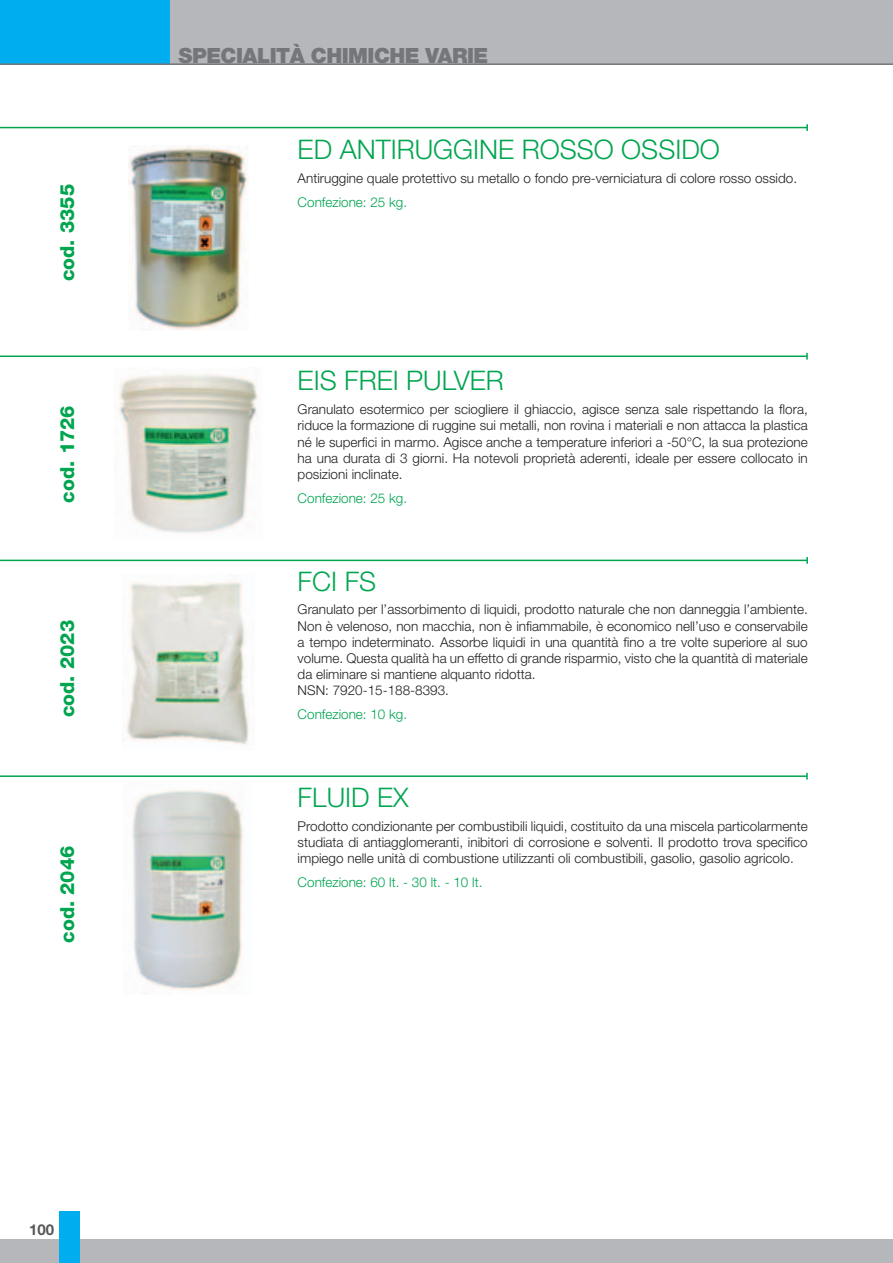
<style>
.page{position:relative;width:893px;height:1263px;background:#fff}
.page>*{position:absolute;margin:0;border:0;box-sizing:border-box;transform-origin:0 0}
.t1{font:300 27px "Helvetica Neue";color:#00a54f}
.t2{font:900 21px "Helvetica Neue";letter-spacing:-.025em;color:#757679}
.t3{font:800 19.5px "Helvetica Neue";color:#00a54f}
.t4{font:700 15px "Helvetica Neue";color:#57585a}
.t5{font:300 13.5px/16.2px "Helvetica Neue";color:#231f20}
.t6{font:300 13.5px "Helvetica Neue";color:#00a54f}
.s1{color:#00a54f}
</style>
<div class="page">
<div style="left:0;top:1239px;width:893px;height:24px;background:#b6b7bb"></div>
<div style="left:59px;top:1211px;width:21px;height:52px;background:#00aeef"></div>
<div style="left:164px;top:0;width:729px;height:64px;background:#b6b7bb"></div>
<div style="left:0;top:0;width:170px;height:64px;background:#00aeef"></div>
<hr style="left:0;top:63px;width:893px;height:2px;background:#757679">
<img style="left:128px;top:146px;width:120px;height:184px">
<img style="left:118px;top:374px;width:140px;height:159px">
<img style="left:132px;top:790px;width:112px;height:204px">
<img style="left:122px;top:581px;width:127px;height:164px">
<hr style="left:0;top:127px;width:807px;height:1px;background:#00a54f">
<svg style="left:806px;top:124px;width:2px;height:7px"></svg>
<hr style="left:0;top:560px;width:807px;height:1px;background:#00a54f">
<svg style="left:806px;top:557px;width:2px;height:7px"></svg>
<hr style="left:0;top:355px;width:807px;height:2px;background:#00a54f">
<svg style="left:806px;top:353px;width:2px;height:7px"></svg>
<hr style="left:0;top:775px;width:807px;height:2px;background:#00a54f">
<p class="t3" style="left:56px;top:281px;width:99px;rotate:-90deg">cod. 3355</p>
<p class="t3" style="left:56px;top:502px;width:99px;rotate:-90deg">cod. 1726</p>
<p class="t3" style="left:56px;top:717px;width:99px;rotate:-90deg">cod. 2023</p>
<p class="t3" style="left:56px;top:943px;width:99px;rotate:-90deg">cod. 2046</p>
<p class="t2" style="left:179px;top:43px;width:311px">SPECIALITÀ CHIMICHE VARIE</p>
<p class="t1" style="left:298px;top:133px;width:424px">ED ANTIRUGGINE ROSSO OSSIDO</p>
<p class="t5" style="left:298px;top:166px;width:501px;line-height:23.9px">Antiruggine quale protettivo su metallo o fondo pre-verniciatura di colore rosso ossido.<br><span class="s1">Confezione: 25 kg.</span></p>
<p class="t1" style="left:298px;top:364px;width:208px">EIS FREI PULVER</p>
<p class="t5" style="left:298px;top:401px;width:512px;text-align:justify">Granulato esotermico per sciogliere il ghiaccio, agisce senza sale rispettando la flora, riduce la formazione di ruggine sui metalli, non rovina i materiali e non attacca la plastica né le superfici in marmo. Agisce anche a temperature inferiori a -50°C, la sua protezione ha una durata di 3 giorni. Ha notevoli proprietà aderenti, ideale per essere collocato in posizioni inclinate.</p>
<p class="t6" style="left:298px;top:490px;width:111px">Confezione: 25 kg.</p>
<p class="t1" style="left:298px;top:564px;width:80px">FCI FS</p>
<p class="t5" style="left:298px;top:601px;width:512px">Granulato per l’assorbimento di liquidi, prodotto naturale che non danneggia l’ambiente.<br>Non è velenoso, non macchia, non è infiammabile, è economico nell’uso e conservabile a tempo indeterminato. Assorbe liquidi in una quantità fino a tre volte superiore al suo volume. Questa qualità ha un effetto di grande risparmio, visto che la quantità di materiale da eliminare si mantiene alquanto ridotta.<br>NSN: 7920-15-188-8393.</p>
<p class="t6" style="left:298px;top:706px;width:111px">Confezione: 10 kg.</p>
<p class="t1" style="left:298px;top:781px;width:112px">FLUID EX</p>
<p class="t5" style="left:298px;top:818px;width:512px;text-align:justify">Prodotto condizionante per combustibili liquidi, costituito da una miscela particolarmente studiata di antiagglomeranti, inibitori di corrosione e solventi. Il prodotto trova specifico impiego nelle unità di combustione utilizzanti oli combustibili, gasolio, gasolio agricolo.</p>
<p class="t6" style="left:298px;top:874px;width:186px">Confezione: 60 lt. - 30 lt. - 10 lt.</p>
<p class="t4" style="left:29px;top:1220px;width:27px">100</p>
</div>
